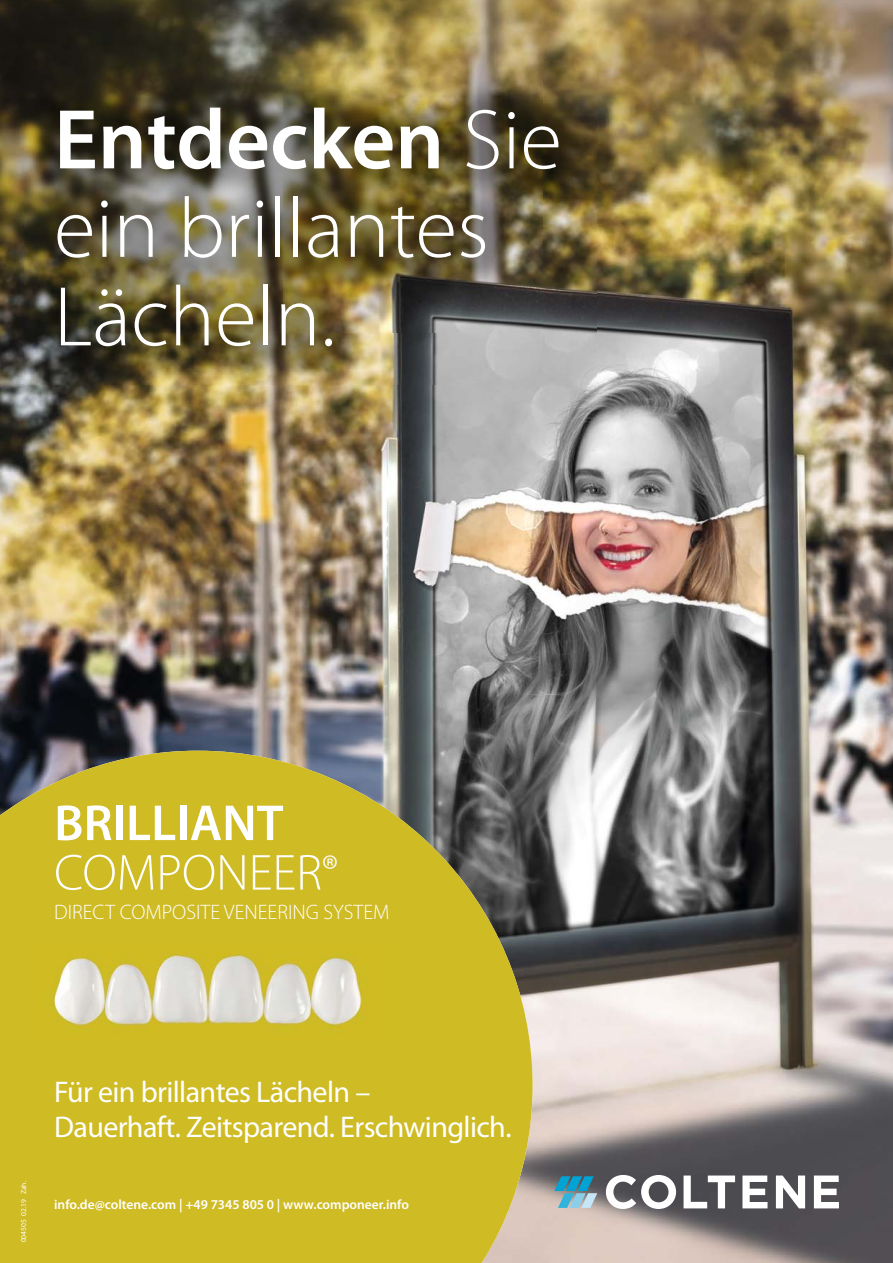
<style>
.page{position:relative;width:893px;height:1263px;background:#fff}
.page>*{position:absolute;margin:0;border:0;box-sizing:border-box;transform-origin:0 0}
.t1{font:300 85.5px/88.5px "Myriad Pro";color:#fff}
.t2{font:600 51px/49.5px "Myriad Pro";color:#fff}
.t3{font:30px/34.5px "Myriad Pro";letter-spacing:-.02em;color:#fff}
.t4{font:300 21px "Myriad Pro";color:#fff}
.t5{font:600 13.5px "Myriad Pro";color:#fff}
.t6{font:7.5px "Myriad Pro";color:#fff}
.s1{font-weight:600}
.s2{font-weight:300}
.s3{font-weight:300;font-size:42px}
</style>
<div class="page">
<img style="left:0;top:0;width:893px;height:1263px">
<svg style="left:0;top:751px;width:533px;height:512px;background:#c1b02d"></svg>
<img style="left:33px;top:943px;width:354px;height:98px">
<img style="left:24px;top:75px;width:572px;height:310px">
<svg style="left:606px;top:1175px;width:70px;height:34px"></svg>
<svg style="left:684px;top:1175px;width:51px;height:33px"></svg>
<svg style="left:742px;top:1175px;width:26px;height:33px"></svg>
<svg style="left:776px;top:1175px;width:29px;height:33px"></svg>
<svg style="left:814px;top:1175px;width:25px;height:33px"></svg>
<svg style="left:554px;top:1176px;width:43px;height:32px"></svg>
<h1 class="t1" style="left:54px;top:95px;width:509px"><span class="s1">Entdecken</span> Sie ein brillantes<br>Lächeln.</h1>
<h2 class="t2" style="left:54px;top:802px;width:286px">BRILLIANT<br><span class="s2">COMPONEER</span><span class="s3">®</span></h2>
<p class="t4" style="left:54px;top:900px;width:337px">DIRECT COMPOSITE VENEERING SYSTEM</p>
<p class="t6" style="left:21px;top:1242px;width:63px;rotate:-90deg">004505 02.19 Zah.</p>
<p class="t3" style="left:54px;top:1077px;width:459px">Für ein brillantes Lächeln –<br>Dauerhaft. Zeitsparend. Erschwinglich.</p>
<p class="t5" style="left:54px;top:1199px;width:356px">info.de@coltene.com | +49 7345 805 0 | www.componeer.info</p>
</div>
